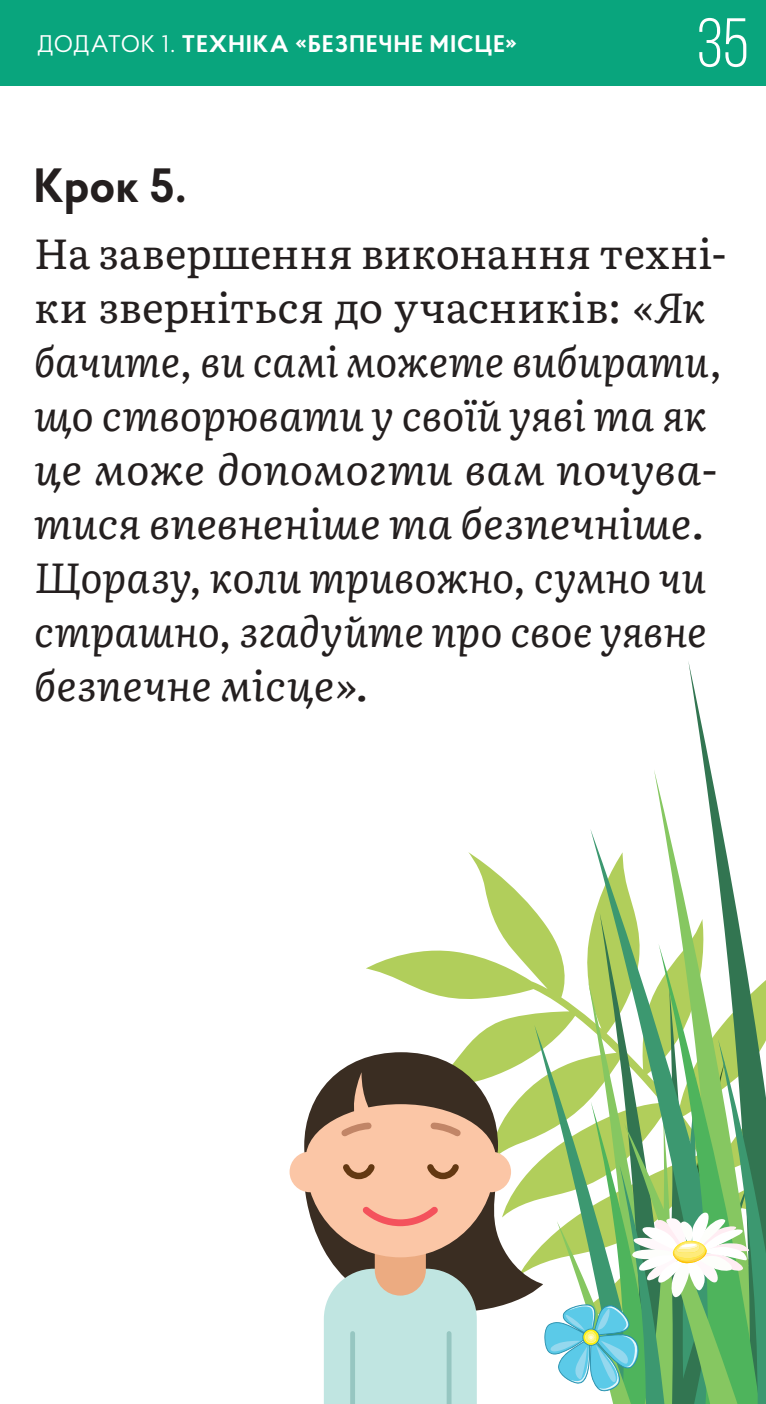
<style>
.page{position:relative;width:766px;height:1404px;background:#fff}
.page>*{position:absolute;margin:0;border:0;box-sizing:border-box;transform-origin:0 0}
.t1{font:69px "Bebas Neue";color:#fff}
.t2{font:700 48px "Proba Pro";color:#241f1f}
.t3{font:italic 42px/54px "Literata";color:#241f1f}
.t4{font:700 24px "Proba Pro";letter-spacing:.055em;color:#fff}
.s1{font-weight:400}
.s2{font-style:normal}
</style>
<div class="page">
<svg style="left:366px;top:852px;width:176px;height:551px"></svg>
<svg style="left:534px;top:1024px;width:8px;height:379px"></svg>
<svg style="left:688px;top:661px;width:34px;height:167px"></svg>
<svg style="left:590px;top:828px;width:147px;height:84px"></svg>
<svg style="left:542px;top:912px;width:223px;height:491px"></svg>
<div style="left:0;top:0;width:765px;height:85px;background:#09a57d"></div>
<svg style="left:295px;top:1075px;width:248px;height:244px"></svg>
<div style="left:305px;top:1104px;width:190px;height:108px;background:#fbc6a6;border-radius:50%"></div>
<svg style="left:304px;top:1052px;width:194px;height:128px"></svg>
<svg style="left:324px;top:1200px;width:152px;height:203px;background:#c2c4b7"></svg>
<div style="left:289px;top:1151px;width:41px;height:41px;background:#fbc6a6;border-radius:50%"></div>
<div style="left:470px;top:1151px;width:41px;height:41px;background:#fbc6a6;border-radius:50%"></div>
<div style="left:350px;top:1333px;width:5px;height:70px;background:#96c6c1"></div>
<div style="left:446px;top:1333px;width:5px;height:70px;background:#96c6c1"></div>
<p class="t4" style="left:37px;top:27px;width:481px"><span class="s1">ДОДАТОК 1.</span> ТЕХНІКА «БЕЗПЕЧНЕ МІСЦЕ»</p>
<h1 class="t1" style="left:696px;top:6px;width:54px">35</h1>
<p class="t2" style="left:34px;top:152px;width:154px">Крок 5.</p>
<p class="t3" style="left:34px;top:223px;width:693px"><span class="s2">На завершення виконання техні&shy;ки зверніться до учасників:</span> «Як бачите, ви самі можете вибирати, що створювати у своїй уяві та як це може допомогти вам почува&shy;тися впевненіше та безпечніше.<br>Щоразу, коли тривожно, сумно чи страшно, згадуйте про своє уявне безпечне місце».</p>
</div>
